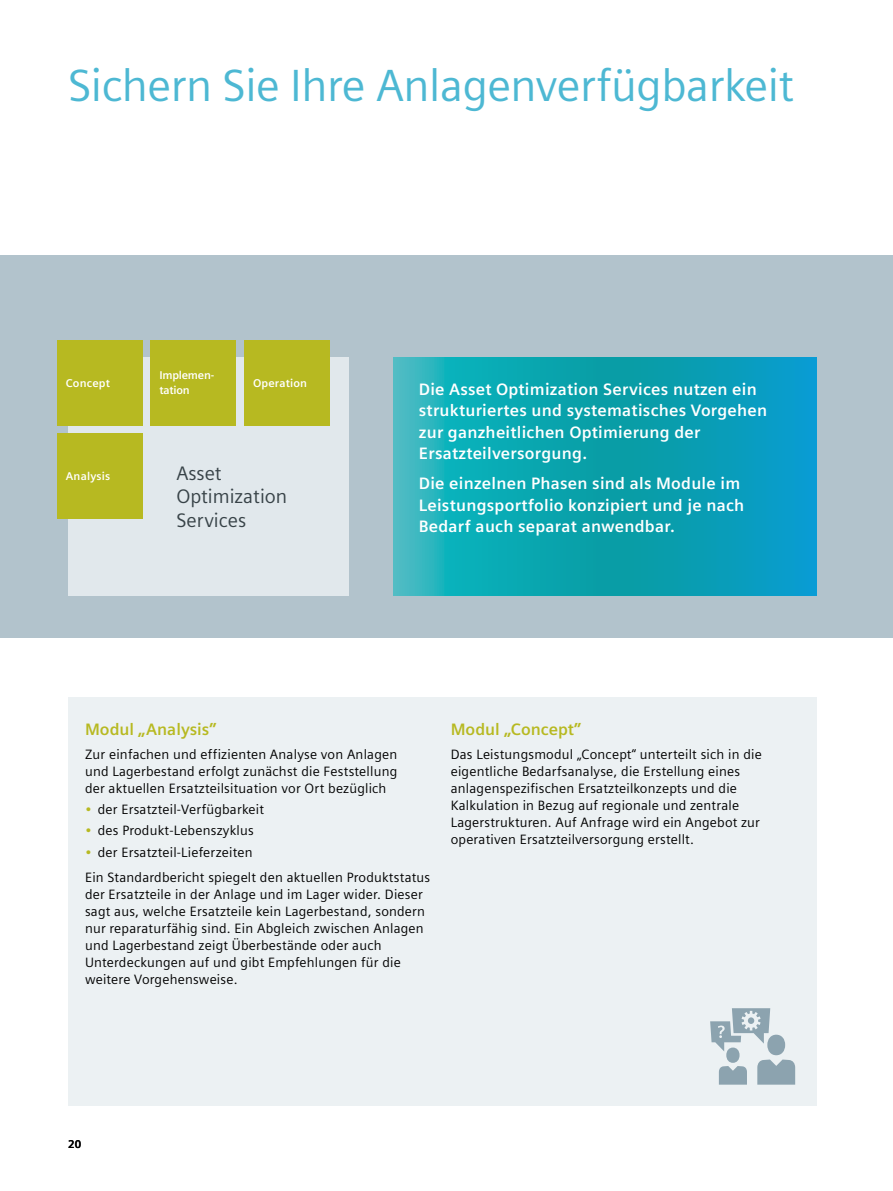
<style>
.page{position:relative;width:893px;height:1191px;background:#fff}
.page>*{position:absolute;margin:0;border:0;box-sizing:border-box;transform-origin:0 0}
.t1{font:45px "Siemens Sans Global";letter-spacing:-.01em;color:#4db8d3}
.t2{font:19.5px/23.4px "Siemens Sans Global";color:#384348}
.t3{font:700 16.5px/21.5px "Siemens Sans Global";letter-spacing:.015em;color:#fff}
.t4{font:700 16.5px "Siemens Sans Global";color:#b7b921}
.t5{font:13.5px/17px "Siemens Sans Global";letter-spacing:.015em;color:#000}
.t6{font:700 11.25px "Siemens Sans Global";letter-spacing:.015em;color:#fff}
.t7{font:700 11.25px/14.7px "Siemens Sans Global";letter-spacing:-.02em;color:#fff}
.t8{font:700 11.25px "Siemens Sans Global";color:#000}
.s1{color:#b7b921}
</style>
<div class="page">
<div style="left:0;top:255px;width:893px;height:383px;background:#b2c3cc"></div>
<div style="left:68px;top:697px;width:748px;height:409px;background:#ecf1f3"></div>
<svg style="left:393px;top:357px;width:423px;height:238px;background:#0ea4b6"></svg>
<div style="left:68px;top:357px;width:281px;height:238px;background:#e1e8ec"></div>
<div style="left:57px;top:340px;width:85px;height:85px;background:#b7b921"></div>
<div style="left:151px;top:340px;width:85px;height:85px;background:#b7b921"></div>
<div style="left:244px;top:340px;width:86px;height:85px;background:#b7b921"></div>
<div style="left:57px;top:434px;width:85px;height:85px;background:#b7b921"></div>
<svg style="left:710px;top:1008px;width:85px;height:76px"></svg>
<h1 class="t1" style="left:68px;top:52px;width:727px">Sichern Sie Ihre Anlagenverfügbarkeit</h1>
<p class="t6" style="left:66px;top:376px;width:45px">Concept</p>
<p class="t7" style="left:159px;top:368px;width:56px">Implemen&shy;tation</p>
<p class="t6" style="left:253px;top:376px;width:56px">Operation</p>
<p class="t6" style="left:66px;top:470px;width:46px">Analysis</p>
<h2 class="t2" style="left:176px;top:462px;width:112px">Asset<br>Optimization<br>Services</h2>
<p class="t3" style="left:419px;top:378px;width:350px">Die Asset Optimization Services nutzen ein strukturiertes und systematisches Vorgehen zur ganzheitlichen Optimierung der Ersatzteilversorgung.</p>
<p class="t3" style="left:419px;top:473px;width:327px">Die einzelnen Phasen sind als Module im<br>Leistungsportfolio konzipiert und je nach<br>Bedarf auch separat anwendbar.</p>
<p class="t4" style="left:85px;top:720px;width:133px">Modul „Analysis”</p>
<p class="t5" style="left:85px;top:746px;width:314px;text-align:justify">Zur einfachen und effizienten Analyse von Anlagen und Lagerbestand erfolgt zunächst die Feststellung der aktuellen Ersatzteilsituation vor Ort bezüglich</p>
<p class="t5" style="left:85px;top:801px;width:180px"><span class="s1">•</span> der Ersatzteil-Verfügbarkeit</p>
<p class="t5" style="left:85px;top:822px;width:170px"><span class="s1">•</span> des Produkt-Lebenszyklus</p>
<p class="t5" style="left:85px;top:839px;width:347px;line-height:25.5px"><span class="s1">•</span> der Ersatzteil-Lieferzeiten<br>Ein Standardbericht spiegelt den aktuellen Produktstatus</p>
<p class="t5" style="left:85px;top:886px;width:342px">der Ersatzteile in der Anlage und im Lager wider. Dieser sagt aus, welche Ersatzteile kein Lagerbestand, sondern nur reparaturfähig sind. Ein Abgleich zwischen Anlagen und Lagerbestand zeigt Überbestände oder auch Unterdeckungen auf und gibt Empfehlungen für die weitere Vorgehensweise.</p>
<p class="t4" style="left:451px;top:720px;width:132px">Modul „Concept”</p>
<p class="t5" style="left:451px;top:746px;width:313px">Das Leistungsmodul „Concept“ unterteilt sich in die eigentliche Bedarfsanalyse, die Erstellung eines anlagenspezifischen Ersatzteilkonzepts und die Kalkulation in Bezug auf regionale und zentrale Lagerstrukturen. Auf Anfrage wird ein Angebot zur operativen Ersatzteilversorgung erstellt.</p>
<p class="t8" style="left:68px;top:1137px;width:15px">20</p>
</div>
